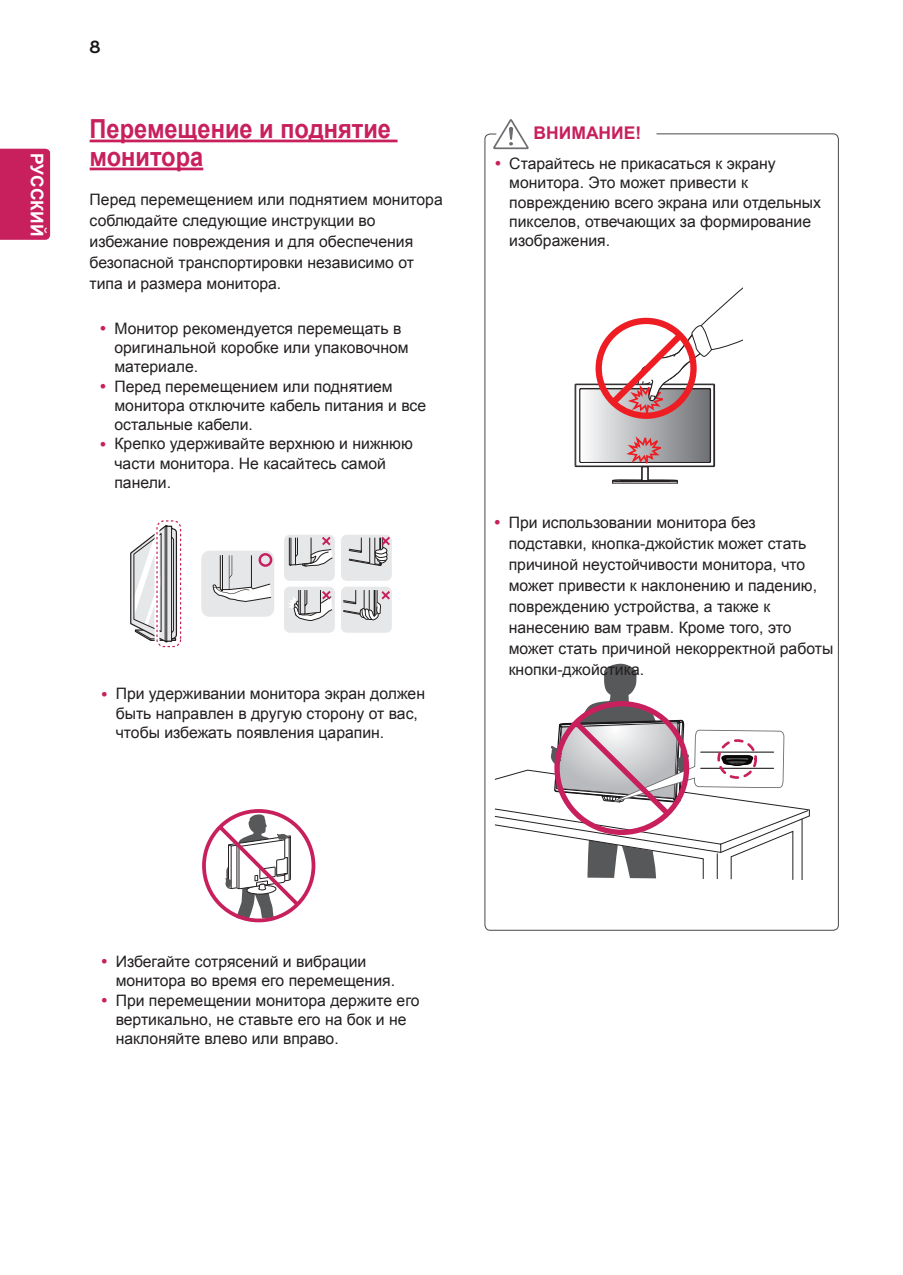
<style>
.page{position:relative;width:903px;height:1275px;background:#fff}
.page>*{position:absolute;margin:0;border:0;box-sizing:border-box;transform-origin:0 0}
.Title-1{font:700 26.25px/28px "Arial";color:#c8205d;scale:.9 1}
.t1{font:21px "Bryant LG";color:#fff}
.t2{font:700 18.38px "Bryant LG";color:#1a161a}
.t3{font:700 17.5px "Arial";color:#c8205d}
.t4{font:700 17.5px "Arial";color:#fff}
.Body-Bullet{font:15.75px/19.2px "Arial";color:#231f20}
.Body{font:15.75px/21px "Arial";color:#231f20}
</style>
<div class="page">
<div style="left:0;top:149px;width:50px;height:91px;background:#c8205d"></div>
<svg style="left:580px;top:287px;width:163px;height:196px"></svg>
<svg style="left:495px;top:663px;width:315px;height:217px"></svg>
<hr style="left:90px;top:140px;width:308px;height:2px;background:#c8205d">
<hr style="left:90px;top:168px;width:113px;height:2px;background:#c8205d">
<svg style="left:493px;top:119px;width:36px;height:30px"></svg>
<svg style="left:130px;top:525px;width:47px;height:118px"></svg>
<div style="left:155px;top:518px;width:28px;height:131px;border:5px solid #fff;border-radius:7px"></div>
<div style="left:156px;top:520px;width:25px;height:127px;border:1px dashed #c8205d;border-radius:7px"></div>
<div style="left:284px;top:587px;width:51px;height:46px;background:#e6e7e9;border-radius:6px"></div>
<svg style="left:288px;top:590px;width:44px;height:31px"></svg>
<div style="left:341px;top:587px;width:51px;height:46px;background:#e6e7e9;border-radius:6px"></div>
<svg style="left:343px;top:590px;width:49px;height:30px"></svg>
<div style="left:341px;top:535px;width:51px;height:46px;background:#e6e7e9;border-radius:6px"></div>
<svg style="left:348px;top:536px;width:44px;height:30px"></svg>
<div style="left:284px;top:535px;width:51px;height:46px;background:#e6e7e9;border-radius:6px"></div>
<svg style="left:288px;top:536px;width:45px;height:31px"></svg>
<div style="left:201px;top:551px;width:73px;height:66px;background:#e6e7e9;border-radius:8px"></div>
<svg style="left:213px;top:555px;width:58px;height:47px"></svg>
<div style="left:259px;top:553px;width:13px;height:14px;border:2px solid #c8205d;border-radius:50%"></div>
<svg style="left:202px;top:809px;width:113px;height:113px"></svg>
<p class="t4" style="left:49px;top:153px;width:85px;rotate:90deg">РУССКИЙ</p>
<h2 class="t1" style="left:47px;top:173px;width:45px;rotate:90deg">RUS</h2>
<p class="t2" style="left:89px;top:36px;width:13px">8</p>
<p class="Title-1" style="left:90px;top:116px;width:336px">Перемещение и поднятие монитора</p>
<p class="Body" style="left:90px;top:189px;width:355px">Перед перемещением или поднятием монитора соблюдайте следующие инструкции во избежание повреждения и для обеспечения безопасной транспортировки независимо от типа и размера монитора.</p>
<p class="Body-Bullet" style="left:114px;top:319px;width:296px">Монитор рекомендуется перемещать в оригинальной коробке или упаковочном материале.</p>
<p class="Body-Bullet" style="left:114px;top:377px;width:313px">Перед перемещением или поднятием монитора отключите кабель питания и все остальные кабели.</p>
<p class="Body-Bullet" style="left:114px;top:434px;width:300px">Крепко удерживайте верхнюю и нижнюю части монитора. Не касайтесь самой панели.</p>
<p class="Body-Bullet" style="left:116px;top:684px;width:311px">При удерживании монитора экран должен быть направлен в другую сторону от вас, чтобы избежать появления царапин.</p>
<p class="t3" style="left:533px;top:121px;width:109px">ВНИМАНИЕ!</p>
<p class="Body-Bullet" style="left:509px;top:154px;width:313px">Старайтесь не прикасаться к экрану монитора. Это может привести к повреждению всего экрана или отдельных пикселов, отвечающих за формирование изображения.</p>
<p class="Body-Bullet" style="left:509px;top:512px;width:326px;line-height:21px">При использовании монитора без подставки, кнопка-джойстик может стать причиной неустойчивости монитора, что может привести к наклонению и падению, повреждению устройства, а также к нанесению вам травм. Кроме того, это может стать причиной некорректной работы кнопки-джойстика.</p>
<p class="Body-Bullet" style="left:116px;top:952px;width:281px">Избегайте сотрясений и вибрации монитора во время его перемещения.</p>
<p class="Body-Bullet" style="left:116px;top:991px;width:305px">При перемещении монитора держите его вертикально, не ставьте его на бок и не наклоняйте влево или вправо.</p>
</div>
